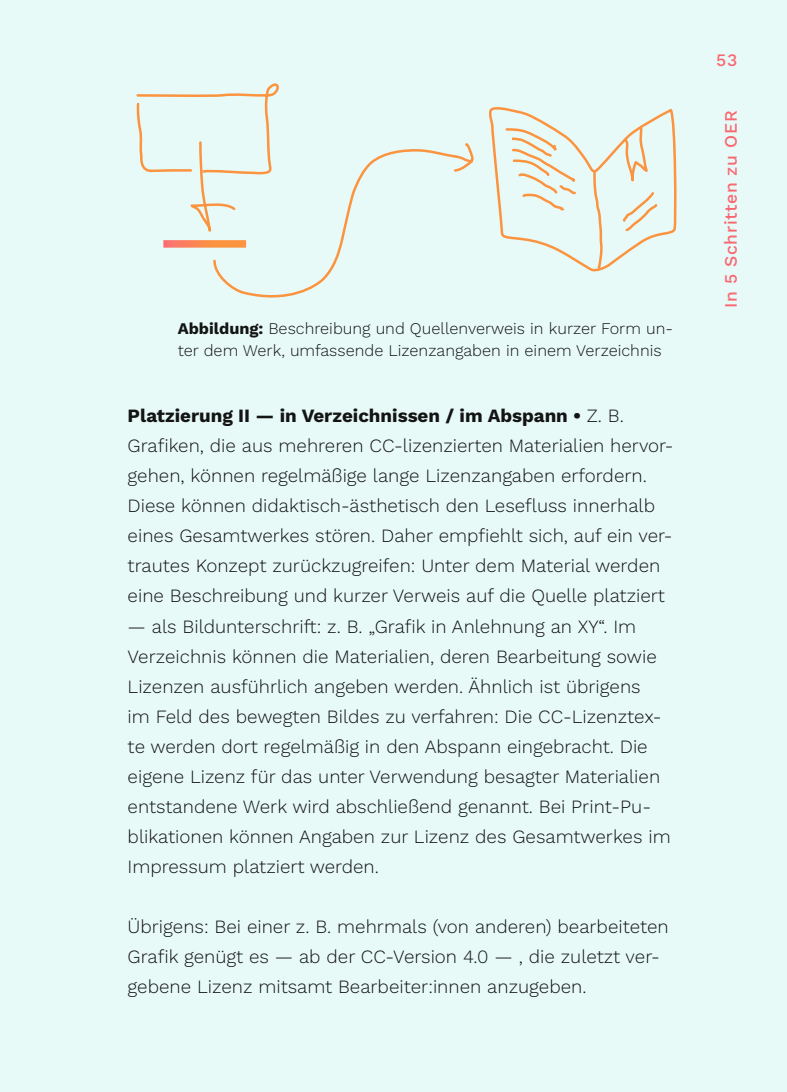
<style>
.page{position:relative;width:787px;height:1092px;background:#fff}
.page>*{position:absolute;margin:0;border:0;box-sizing:border-box;transform-origin:0 0}
.Absatzformat_3_twill{font:300 18.75px/30px "Work Sans";color:#131413}
.t1{font:500 17.5px "Work Sans";letter-spacing:.04em;color:#f96770}
.t2{font:300 16.25px/22.5px "Work Sans";color:#131413}
.s1{font-weight:700}
</style>
<div class="page">
<div style="left:0;top:0;width:787px;height:1091px;background:#e7faf8"></div>
<svg style="left:222px;top:143px;width:250px;height:155px"></svg>
<svg style="left:452px;top:158px;width:22px;height:15px"></svg>
<svg style="left:136px;top:83px;width:146px;height:197px"></svg>
<svg style="left:489px;top:107px;width:188px;height:165px"></svg>
<p class="t2" style="left:178px;top:316px;width:497px"><span class="s1">Abbildung:</span> Beschreibung und Quellenverweis in kurzer Form un&shy;ter dem Werk, umfassende Lizenzangaben in einem Verzeichnis</p>
<p class="Absatzformat_3_twill" style="left:128px;top:400px;width:547px"><span class="s1">Platzierung II — in Verzeichnissen / im Abspann •</span> Z. B.<br>Grafiken, die aus mehreren CC-lizenzierten Materialien hervor&shy;gehen, können regelmäßige lange Lizenzangaben erfordern.<br>Diese können didaktisch-ästhetisch den Lesefluss innerhalb eines Gesamtwerkes stören. Daher empfiehlt sich, auf ein ver&shy;trautes Konzept zurückzugreifen: Unter dem Material werden eine Beschreibung und kurzer Verweis auf die Quelle platziert</p>
<p class="Absatzformat_3_twill" style="left:128px;top:610px;width:544px">— als Bildunterschrift: z. B. „Grafik in Anlehnung an XY“. Im Verzeichnis können die Materialien, deren Bearbeitung sowie Lizenzen ausführlich angeben werden. Ähnlich ist übrigens<br>im Feld des bewegten Bildes zu verfahren: Die CC-Lizenztex&shy;te werden dort regelmäßig in den Abspann eingebracht. Die eigene Lizenz für das unter Verwendung besagter Materialien entstandene Werk wird abschließend genannt. Bei Print-Pu&shy;blikationen können Angaben zur Lizenz des Gesamtwerkes im Impressum platziert werden.</p>
<p class="Absatzformat_3_twill" style="left:128px;top:910px;width:542px">Übrigens: Bei einer z. B. mehrmals (von anderen) bearbeiteten<br>Grafik genügt es — ab der CC-Version 4.0 — , die zuletzt ver&shy;gebene Lizenz mitsamt Bearbeiter:innen anzugeben.</p>
<p class="t1" style="left:716px;top:47px;width:23px">53</p>
<p class="t1" style="left:717px;top:308px;width:199px;rotate:-90deg">In 5 Schritten zu OER</p>
</div>
